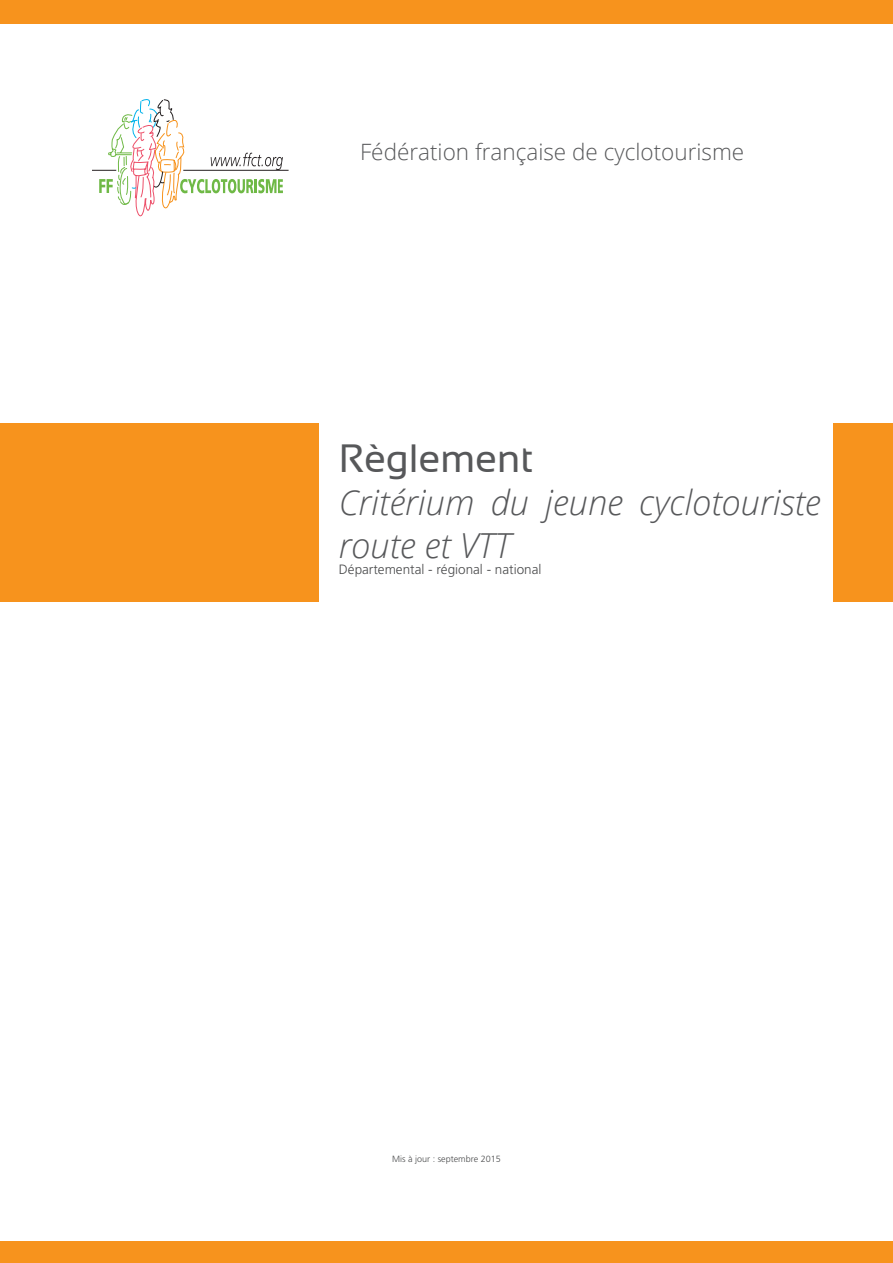
<style>
.page{position:relative;width:893px;height:1263px;background:#fff}
.page>*{position:absolute;margin:0;border:0;box-sizing:border-box;transform-origin:0 0}
.t1{font:39.6px "Sansation";color:#57585a}
.t2{font:italic 300 34.5px/43.2px "Open Sans";color:#57585a}
.t3{font:300 22.5px "Open Sans";color:#57585a}
.t4{font:300 13.5px "Frutiger";color:#4b4c4d}
.t5{font:300 9px "Frutiger";color:#4b4c4d}
</style>
<div class="page">
<div style="left:0;top:423px;width:319px;height:179px;background:#f7931d"></div>
<div style="left:833px;top:423px;width:60px;height:179px;background:#f7931d"></div>
<div style="left:0;top:0;width:893px;height:23px;background:#f7931d"></div>
<hr style="left:183px;top:170px;width:106px;height:1px;background:#231f20">
<svg style="left:92px;top:99px;width:191px;height:118px"></svg>
<div style="left:0;top:1242px;width:893px;height:21px;background:#f7931d"></div>
<p class="t3" style="left:360px;top:136px;width:386px">Fédération française de cyclotourisme</p>
<p class="t1" style="left:339px;top:436px;width:196px">Règlement</p>
<p class="t2" style="left:339px;top:479px;width:483px">Critérium du jeune cyclotouriste route et VTT</p>
<p class="t4" style="left:339px;top:562px;width:204px">Départemental - régional - national</p>
<p class="t5" style="left:392px;top:1154px;width:110px">Mis à jour : septembre 2015</p>
</div>
